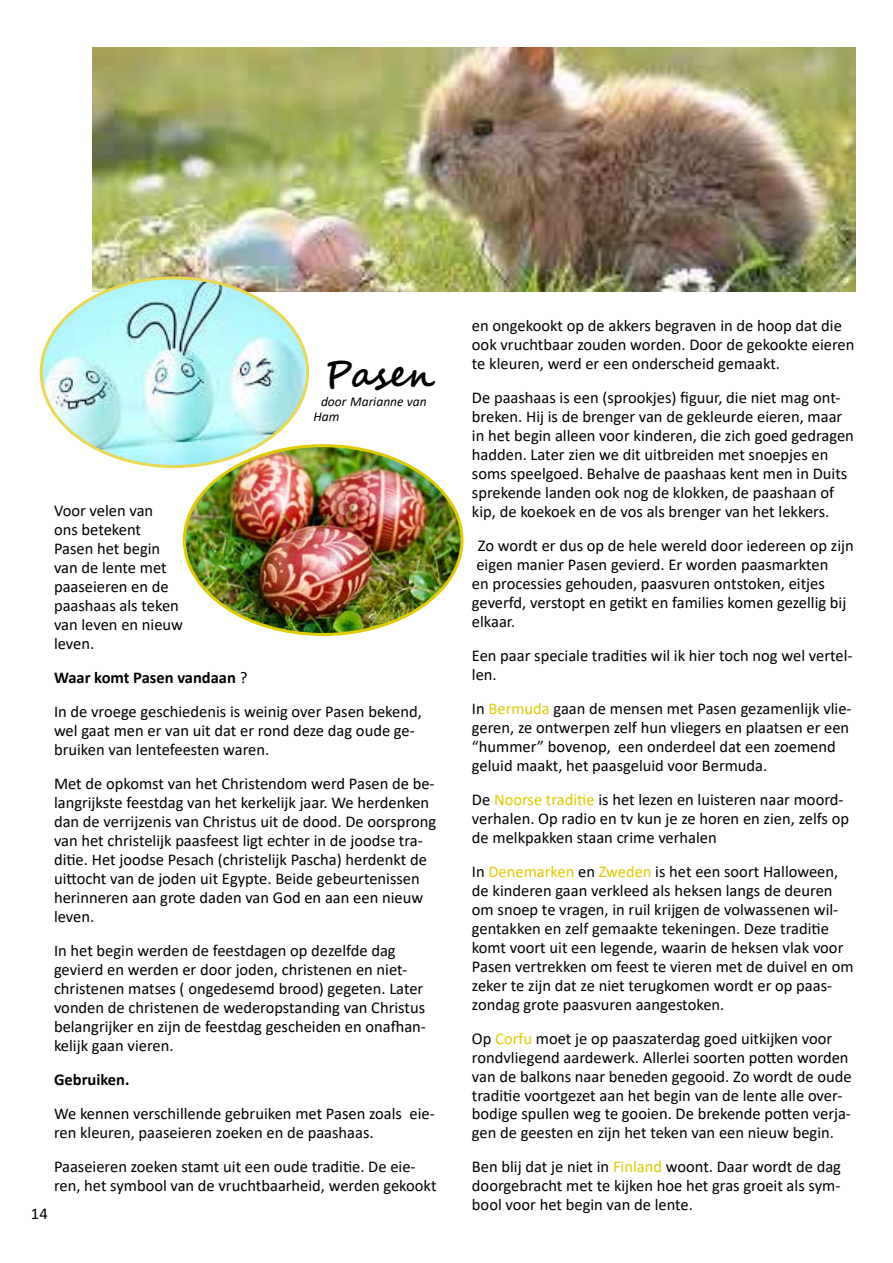
<style>
.page{position:relative;width:893px;height:1263px;background:#fff}
.page>*{position:absolute;margin:0;border:0;box-sizing:border-box;transform-origin:0 0}
.t1{font:700 36px "Segoe Script";letter-spacing:-.01em;color:#000}
.t2{font:16.5px/18.9px "Calibri";color:#000}
.t3{font:700 16.5px "Calibri";color:#000}
.t4{font:italic 13.5px/15.5px "Calibri";color:#000}
.s1{font-weight:700}
.s2{color:#dfcb00}
</style>
<div class="page">
<img style="left:92px;top:47px;width:763px;height:245px">
<img style="left:41px;top:278px;width:267px;height:189px">
<img style="left:184px;top:446px;width:278px;height:188px">
<h1 class="t1" style="left:324px;top:345px;width:113px">Pasen</h1>
<p class="t4" style="left:314px;top:393px;width:115px;text-indent:7px">door Marianne van<br>Ham</p>
<p class="t2" style="left:54px;top:501px;width:131px">Voor velen van<br>ons betekent<br>Pasen het begin van de lente met paaseieren en de paashaas als teken van leven en nieuw leven.</p>
<p class="t2" style="left:54px;top:660px;width:369px;line-height:33.9px"><span class="s1">Waar komt Pasen vandaan</span> ?<br>In de vroege geschiedenis is weinig over Pasen bekend,</p>
<p class="t2" style="left:54px;top:721px;width:362px">wel gaat men er van uit dat er rond deze dag oude ge&shy;bruiken van lentefeesten waren.</p>
<p class="t2" style="left:54px;top:774px;width:384px">Met de opkomst van het Christendom werd Pasen de be&shy;langrijkste feestdag van het kerkelijk jaar. We herdenken dan de verrijzenis van Christus uit de dood. De oorsprong van het christelijk paasfeest ligt echter in de joodse tra&shy;ditie. Het joodse Pesach (christelijk Pascha) herdenkt de uittocht van de joden uit Egypte. Beide gebeurtenissen herinneren aan grote daden van God en aan een nieuw leven.</p>
<p class="t2" style="left:54px;top:941px;width:373px">In het begin werden de feestdagen op dezelfde dag gevierd en werden er door joden, christenen en niet&shy;christenen matses ( ongedesemd brood) gegeten. Later vonden de christenen de wederopstanding van Christus belangrijker en zijn de feestdag gescheiden en onafhan&shy;kelijk gaan vieren.</p>
<p class="t3" style="left:54px;top:1068px;width:77px">Gebruiken.</p>
<p class="t2" style="left:54px;top:1103px;width:382px">We kennen verschillende gebruiken met Pasen zoals eie&shy;ren kleuren, paaseieren zoeken en de paashaas.</p>
<p class="t2" style="left:54px;top:1156px;width:384px">Paaseieren zoeken stamt uit een oude traditie. De eie&shy;ren, het symbool van de vruchtbaarheid, werden gekookt</p>
<p class="t2" style="left:31px;top:1203px;width:18px">14</p>
<p class="t2" style="left:472px;top:316px;width:384px">en ongekookt op de akkers begraven in de hoop dat die ook vruchtbaar zouden worden. Door de gekookte eieren te kleuren, werd er een onderscheid gemaakt.</p>
<p class="t2" style="left:472px;top:388px;width:384px">De paashaas is een (sprookjes) figuur, die niet mag ont&shy;breken. Hij is de brenger van de gekleurde eieren, maar in het begin alleen voor kinderen, die zich goed gedragen hadden. Later zien we dit uitbreiden met snoepjes en soms speelgoed. Behalve de paashaas kent men in Duits sprekende landen ook nog de klokken, de paashaan of kip, de koekoek en de vos als brenger van het lekkers.</p>
<p class="t2" style="left:472px;top:536px;width:383px;text-indent:6px">Zo wordt er dus op de hele wereld door iedereen op zijn eigen manier Pasen gevierd. Er worden paasmarkten<br>en processies gehouden, paasvuren ontstoken, eitjes geverfd, verstopt en getikt en families komen gezellig bij elkaar.</p>
<p class="t2" style="left:472px;top:646px;width:382px">Een paar speciale tradities wil ik hier toch nog wel vertel&shy;len.</p>
<p class="t2" style="left:472px;top:698px;width:381px">In <span class="s2">Bermuda</span> gaan de mensen met Pasen gezamenlijk vlie&shy;geren, ze ontwerpen zelf hun vliegers en plaatsen er een “hummer” bovenop, een onderdeel dat een zoemend geluid maakt, het paasgeluid voor Bermuda.</p>
<p class="t2" style="left:472px;top:789px;width:379px">De <span class="s2">Noorse traditie</span> is het lezen en luisteren naar moord&shy;verhalen. Op radio en tv kun je ze horen en zien, zelfs op de melkpakken staan crime verhalen</p>
<p class="t2" style="left:472px;top:861px;width:383px">In <span class="s2">Denemarken</span> en <span class="s2">Zweden</span> is het een soort Halloween, de kinderen gaan verkleed als heksen langs de deuren om snoep te vragen, in ruil krijgen de volwassenen wil&shy;gentakken en zelf gemaakte tekeningen. Deze traditie komt voort uit een legende, waarin de heksen vlak voor Pasen vertrekken om feest te vieren met de duivel en om zeker te zijn dat ze niet terugkomen wordt er op paas&shy;zondag grote paasvuren aangestoken.</p>
<p class="t2" style="left:472px;top:1028px;width:381px">Op <span class="s2">Corfu</span> moet je op paaszaterdag goed uitkijken voor rondvliegend aardewerk. Allerlei soorten potten worden van de balkons naar beneden gegooid. Zo wordt de oude traditie voortgezet aan het begin van de lente alle over&shy;bodige spullen weg te gooien. De brekende potten verja&shy;gen de geesten en zijn het teken van een nieuw begin.</p>
<p class="t2" style="left:472px;top:1157px;width:371px;text-align:justify">Ben blij dat je niet in <span class="s2">Finland</span> woont. Daar wordt de dag doorgebracht met te kijken hoe het gras groeit als sym&shy;bool voor het begin van de lente.</p>
</div>
